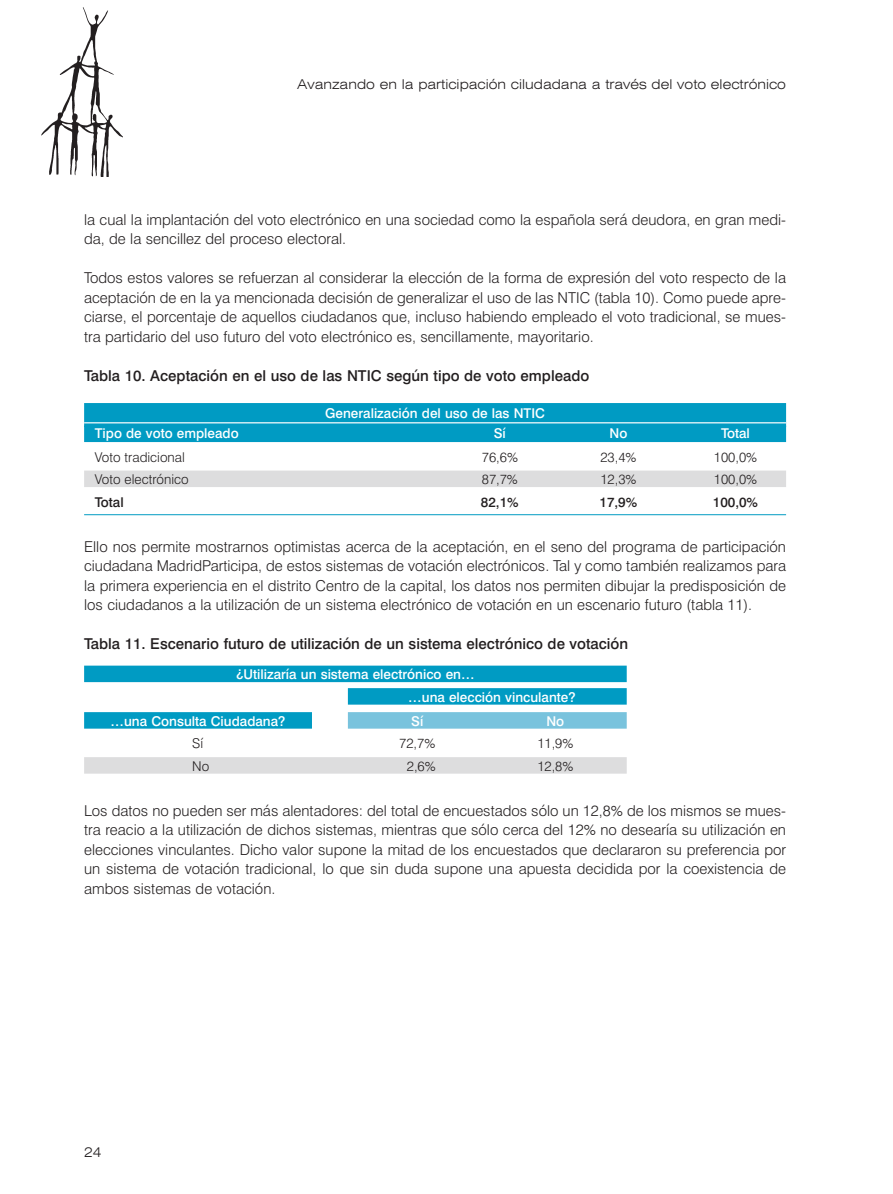
<style>
.page{position:relative;width:893px;height:1194px;background:#fff}
.page>*{position:absolute;margin:0;border:0;box-sizing:border-box;transform-origin:0 0}
.t1{font:300 15px/19.5px "Swiss 721 BT";color:#231f20;text-align:justify}
.t2{font:500 15px "Swiss 721 BT";color:#231f20}
.t3{font:500 13.5px/22.5px "Swiss 721 BT";color:#fff}
.t4{font:300 13.5px "Swiss 721 BT";color:#231f20}
.t5{font:300 expanded 13.5px "Swiss 721 BT";color:#231f20}
.t6{font:500 13.5px "Swiss 721 BT";color:#231f20}
</style>
<div class="page">
<div style="left:84px;top:403px;width:702px;height:24px;background:#009bc3"></div>
<hr style="left:84px;top:422px;width:702px;height:1px;background:#fff">
<div style="left:84px;top:425px;width:702px;height:17px;background:#009bc3"></div>
<div style="left:84px;top:470px;width:702px;height:17px;background:#ddddde"></div>
<hr style="left:84px;top:514px;width:702px;height:1px;background:#009bc3">
<div style="left:84px;top:665px;width:542px;height:17px;background:#009bc3"></div>
<div style="left:348px;top:688px;width:278px;height:16px;background:#009bc3"></div>
<div style="left:348px;top:712px;width:278px;height:16px;background:#79c3dd"></div>
<div style="left:84px;top:712px;width:228px;height:16px;background:#009bc3"></div>
<div style="left:84px;top:757px;width:542px;height:16px;background:#ddddde"></div>
<img style="left:42px;top:8px;width:80px;height:168px">
<p class="t5" style="left:297px;top:80px;width:490px">Avanzando en la participación ciludadana a través del voto electrónico</p>
<p class="t1" style="left:84px;top:211px;width:703px">la cual la implantación del voto electrónico en una sociedad como la española será deudora, en gran medi&shy;da, de la sencillez del proceso electoral.</p>
<p class="t1" style="left:84px;top:269px;width:703px">Todos estos valores se refuerzan al considerar la elección de la forma de expresión del voto respecto de la aceptación de en la ya mencionada decisión de generalizar el uso de las NTIC (tabla 10). Como puede apre&shy;ciarse, el porcentaje de aquellos ciudadanos que, incluso habiendo empleado el voto tradicional, se mues&shy;tra partidario del uso futuro del voto electrónico es, sencillamente, mayoritario.</p>
<p class="t2" style="left:84px;top:370px;width:506px">Tabla 10. Aceptación en el uso de las NTIC según tipo de voto empleado</p>
<p class="t3" style="left:325px;top:403px;width:221px">Generalización del uso de las NTIC</p>
<p class="t3" style="left:95px;top:423px;width:145px">Tipo de voto empleado</p>
<p class="t3" style="left:494px;top:423px;width:14px">Sí</p>
<p class="t3" style="left:609px;top:423px;width:19px">No</p>
<p class="t3" style="left:721px;top:423px;width:30px">Total</p>
<p class="t4" style="left:95px;top:452px;width:92px">Voto tradicional</p>
<p class="t4" style="left:482px;top:452px;width:38px">76,6%</p>
<p class="t4" style="left:600px;top:452px;width:38px">23,4%</p>
<p class="t4" style="left:713px;top:452px;width:45px">100,0%</p>
<p class="t4" style="left:95px;top:474px;width:95px">Voto electrónico</p>
<p class="t4" style="left:482px;top:474px;width:38px">87,7%</p>
<p class="t4" style="left:600px;top:474px;width:38px">12,3%</p>
<p class="t4" style="left:713px;top:474px;width:45px">100,0%</p>
<p class="t6" style="left:95px;top:497px;width:30px">Total</p>
<p class="t6" style="left:481px;top:497px;width:39px">82,1%</p>
<p class="t6" style="left:599px;top:497px;width:39px">17,9%</p>
<p class="t6" style="left:712px;top:497px;width:47px">100,0%</p>
<p class="t1" style="left:84px;top:538px;width:703px">Ello nos permite mostrarnos optimistas acerca de la aceptación, en el seno del programa de participación ciudadana MadridParticipa, de estos sistemas de votación electrónicos. Tal y como también realizamos para la primera experiencia en el distrito Centro de la capital, los datos nos permiten dibujar la predisposición de los ciudadanos a la utilización de un sistema electrónico de votación en un escenario futuro (tabla 11).</p>
<p class="t2" style="left:84px;top:638px;width:545px">Tabla 11. Escenario futuro de utilización de un sistema electrónico de votación</p>
<p class="t3" style="left:408px;top:664px;width:169px;text-indent:-172px">¿Utilizaría un sistema electrónico en…<br>…una elección vinculante?</p>
<p class="t3" style="left:111px;top:711px;width:176px">…una Consulta Ciudadana?</p>
<p class="t3" style="left:411px;top:711px;width:14px">Sí</p>
<p class="t3" style="left:546px;top:711px;width:19px">No</p>
<p class="t4" style="left:192px;top:738px;width:12px">Sí</p>
<p class="t4" style="left:399px;top:738px;width:38px">72,7%</p>
<p class="t4" style="left:537px;top:738px;width:38px">11,9%</p>
<p class="t4" style="left:192px;top:761px;width:19px">No</p>
<p class="t4" style="left:407px;top:761px;width:30px">2,6%</p>
<p class="t4" style="left:537px;top:761px;width:38px">12,8%</p>
<p class="t1" style="left:84px;top:802px;width:703px">Los datos no pueden ser más alentadores: del total de encuestados sólo un 12,8% de los mismos se mues&shy;tra reacio a la utilización de dichos sistemas, mientras que sólo cerca del 12% no desearía su utilización en elecciones vinculantes. Dicho valor supone la mitad de los encuestados que declararon su preferencia por un sistema de votación tradicional, lo que sin duda supone una apuesta decidida por la coexistencia de ambos sistemas de votación.</p>
<p class="t5" style="left:84px;top:1147px;width:19px">24</p>
</div>
